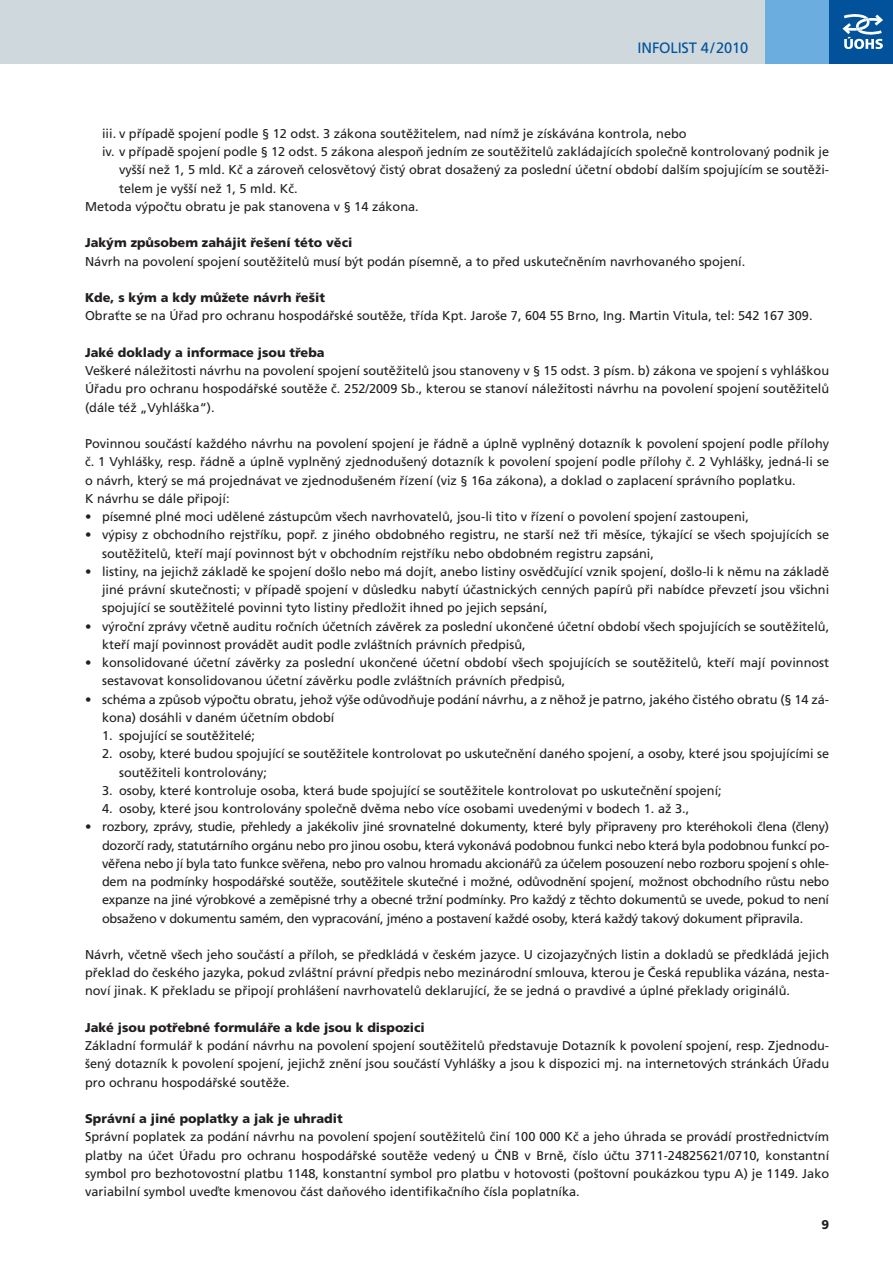
<style>
.page{position:relative;width:893px;height:1263px;background:#fff}
.page>*{position:absolute;margin:0;border:0;box-sizing:border-box;transform-origin:0 0}
.t1{font:15px "Frutiger CE";letter-spacing:-.01em;color:#01529a}
.t2{font:12.75px/18.3px "Frutiger CE";color:#231f20;text-align:justify}
.t3{font:900 12.75px "Frutiger CE";color:#231f20}
.s1{font-weight:700}
</style>
<div class="page">
<div style="left:0;top:0;width:893px;height:64px;background:#cfd8dd"></div>
<div style="left:765px;top:0;width:64px;height:64px;background:#6caddf"></div>
<div style="left:829px;top:0;width:64px;height:64px;background:#01529a"></div>
<svg style="left:842px;top:14px;width:41px;height:35px"></svg>
<p class="t1" style="left:638px;top:39px;width:112px">infolist 4/2010</p>
<p class="t2" style="left:102px;top:124px;width:586px">iii. v případě spojení podle § 12 odst. 3 zákona soutěžitelem, nad nímž je získávána kontrola, nebo</p>
<p class="t2" style="left:102px;top:143px;width:728px">iv. v případě spojení podle § 12 odst. 5 zákona alespoň jedním ze soutěžitelů zakládajících společně kontrolovaný podnik je</p>
<p class="t2" style="left:119px;top:161px;width:712px">vyšší než 1, 5 mld. Kč a zároveň celosvětový čistý obrat dosažený za poslední účetní období dalším spojujícím se soutěži-</p>
<p class="t2" style="left:119px;top:179px;width:180px">telem je vyšší než 1, 5 mld. Kč.</p>
<p class="t2" style="left:85px;top:197px;width:335px">Metoda výpočtu obratu je pak stanovena v § 14 zákona.</p>
<p class="t3" style="left:85px;top:236px;width:269px">Jakým způsobem zahájit řešení této věci</p>
<p class="t2" style="left:85px;top:252px;width:662px">Návrh na povolení spojení soutěžitelů musí být podán písemně, a to před uskutečněním navrhovaného spojení.</p>
<p class="t3" style="left:85px;top:290px;width:241px">Kde, s kým a kdy můžete návrh řešit</p>
<p class="t2" style="left:85px;top:307px;width:729px">Obraťte se na Úřad pro ochranu hospodářské soutěže, třída Kpt. Jaroše 7, 604 55 Brno, I ng. Martin Vitula, tel: 542 167 309.</p>
<p class="t3" style="left:85px;top:345px;width:241px">Jaké doklady a informace jsou třeba</p>
<p class="t2" style="left:85px;top:361px;width:746px">Veškeré náležitosti návrhu na povolení spojení soutěžitelů jsou stanoveny v § 15 odst. 3 písm. b) zákona ve spojení s vyhláškou Úřadu pro ochranu hospodářské soutěže č. 252/2009 Sb., kterou se stanoví náležitosti návrhu na povolení spojení soutěžitelů (dále též „Vyhláška“).</p>
<p class="t2" style="left:85px;top:434px;width:746px;text-align:left">Povinnou součástí každého návrhu na povolení spojení je řádně a úplně vyplněný dotazník k povolení spojení podle přílohy č. 1 Vyhlášky, resp. řádně a úplně vyplněný zjednodušený dotazník k povolení spojení podle přílohy č. 2 Vyhlášky, jedná-li se o návrh, který se má projednávat ve zjednodušeném řízení (viz § 16a zákona), a doklad o zaplacení správního poplatku.<br>K návrhu se dále připojí:</p>
<p class="t2" style="left:85px;top:507px;width:665px"><span class="s1">•</span> písemné plné moci udělené zástupcům všech navrhovatelů, jsou-li tito v řízení o povolení spojení zastoupeni,</p>
<p class="t2" style="left:102px;top:526px;width:729px;text-indent:-17px"><span class="s1">•</span> výpisy z obchodního rejstříku, popř. z jiného obdobného registru, ne starší než tři měsíce, týkající se všech spojujících se soutěžitelů, kteří mají povinnost být v obchodním rejstříku nebo obdobném registru zapsáni,</p>
<p class="t2" style="left:102px;top:562px;width:729px;text-indent:-17px"><span class="s1">•</span> listiny, na jejichž základě ke spojení došlo nebo má dojít, anebo listiny osvědčující vznik spojení, došlo-li k němu na základě jiné právní skutečnosti; v případě spojení v důsledku nabytí účastnických cenných papírů při nabídce převzetí jsou všichni spojující se soutěžitelé povinni tyto listiny předložit ihned po jejich sepsání,</p>
<p class="t2" style="left:102px;top:617px;width:729px;text-indent:-17px"><span class="s1">•</span> výroční zprávy včetně auditu ročních účetních závěrek za poslední ukončené účetní období všech spojujících se soutěžitelů, kteří mají povinnost provádět audit podle zvláštních právních předpisů,</p>
<p class="t2" style="left:102px;top:653px;width:729px;text-indent:-17px"><span class="s1">•</span> konsolidované účetní závěrky za poslední ukončené účetní období všech spojujících se soutěžitelů, kteří mají povinnost sestavovat konsolidovanou účetní závěrku podle zvláštních právních předpisů,</p>
<p class="t2" style="left:102px;top:690px;width:729px;text-indent:-17px"><span class="s1">•</span> schéma a způsob výpočtu obratu, jehož výše odůvodňuje podání návrhu, a z něhož je patrno, jakého čistého obratu (§ 14 zá&shy;kona) dosáhli v daném účetním období</p>
<p class="t2" style="left:102px;top:726px;width:155px">1. spojující se soutěžitelé;</p>
<p class="t2" style="left:119px;top:745px;width:712px;text-indent:-17px">2. osoby, které budou spojující se soutěžitele kontrolovat po uskutečnění daného spojení, a osoby, které jsou spojujícími se soutěžiteli kontrolovány;</p>
<p class="t2" style="left:102px;top:781px;width:621px">3. osoby, které kontroluje osoba, která bude spojující se soutěžitele kontrolovat po uskutečnění spojení;</p>
<p class="t2" style="left:102px;top:799px;width:589px">4. osoby, které jsou kontrolovány společně dvěma nebo více osobami uvedenými v bodech 1. až 3.,</p>
<p class="t2" style="left:102px;top:818px;width:729px;text-indent:-17px"><span class="s1">•</span> rozbory, zprávy, studie, přehledy a jakékoliv jiné srovnatelné dokumenty, které byly připraveny pro kteréhokoli člena (členy) dozorčí rady, statutárního orgánu nebo pro jinou osobu, která vykonává podobnou funkci nebo která byla podobnou funkcí po&shy;věřena nebo jí byla tato funkce svěřena, nebo pro valnou hromadu akcionářů za účelem posouzení nebo rozboru spojení s ohle&shy;dem na podmínky hospodářské soutěže, soutěžitele skutečné i možné, odůvodnění spojení, možnost obchodního růstu nebo expanze na jiné výrobkové a zeměpisné trhy a obecné tržní podmínky. Pro každý z těchto dokumentů se uvede, pokud to není obsaženo v dokumentu samém, den vypracování, jméno a postavení každé osoby, která každý takový dokument připravila.</p>
<p class="t2" style="left:85px;top:945px;width:746px">Návrh, včetně všech jeho součástí a příloh, se předkládá v českém jazyce. U cizojazyčných listin a dokladů se předkládá jejich překlad do českého jazyka, pokud zvláštní právní předpis nebo mezinárodní smlouva, kterou je Česká republika vázána, nesta&shy;noví jinak. K překladu se připojí prohlášení navrhovatelů deklarující, že se jedná o pravdivé a úplné překlady originálů.</p>
<p class="t3" style="left:85px;top:1020px;width:341px">Jaké jsou potřebné formuláře a kde jsou k dispozici</p>
<p class="t2" style="left:85px;top:1036px;width:746px">Základní formulář k podání návrhu na povolení spojení soutěžitelů představuje Dotazník k povolení spojení, resp. Zjednodu&shy;šený dotazník k povolení spojení, jejichž znění jsou součástí Vyhlášky a jsou k dispozici mj. na internetových stránkách Úřadu pro ochranu hospodářské soutěže.</p>
<p class="t3" style="left:85px;top:1111px;width:259px">Správní a jiné poplatky a jak je uhradit</p>
<p class="t2" style="left:85px;top:1128px;width:746px">Správní poplatek za podání návrhu na povolení spojení soutěžitelů činí 100 000 Kč a jeho úhrada se provádí prostřednictvím platby na účet Úřadu pro ochranu hospodářské soutěže vedený u ČN B v Brně, číslo účtu 3711-24825621/0710, konstantní symbol pro bezhotovostní platbu 1148, konstantní symbol pro platbu v hotovosti (poštovní poukázkou typu A) je 1149. Jako variabilní symbol uveďte kmenovou část daňového identifikačního čísla poplatníka.</p>
<p class="t3" style="left:821px;top:1217px;width:9px">9</p>
</div>
